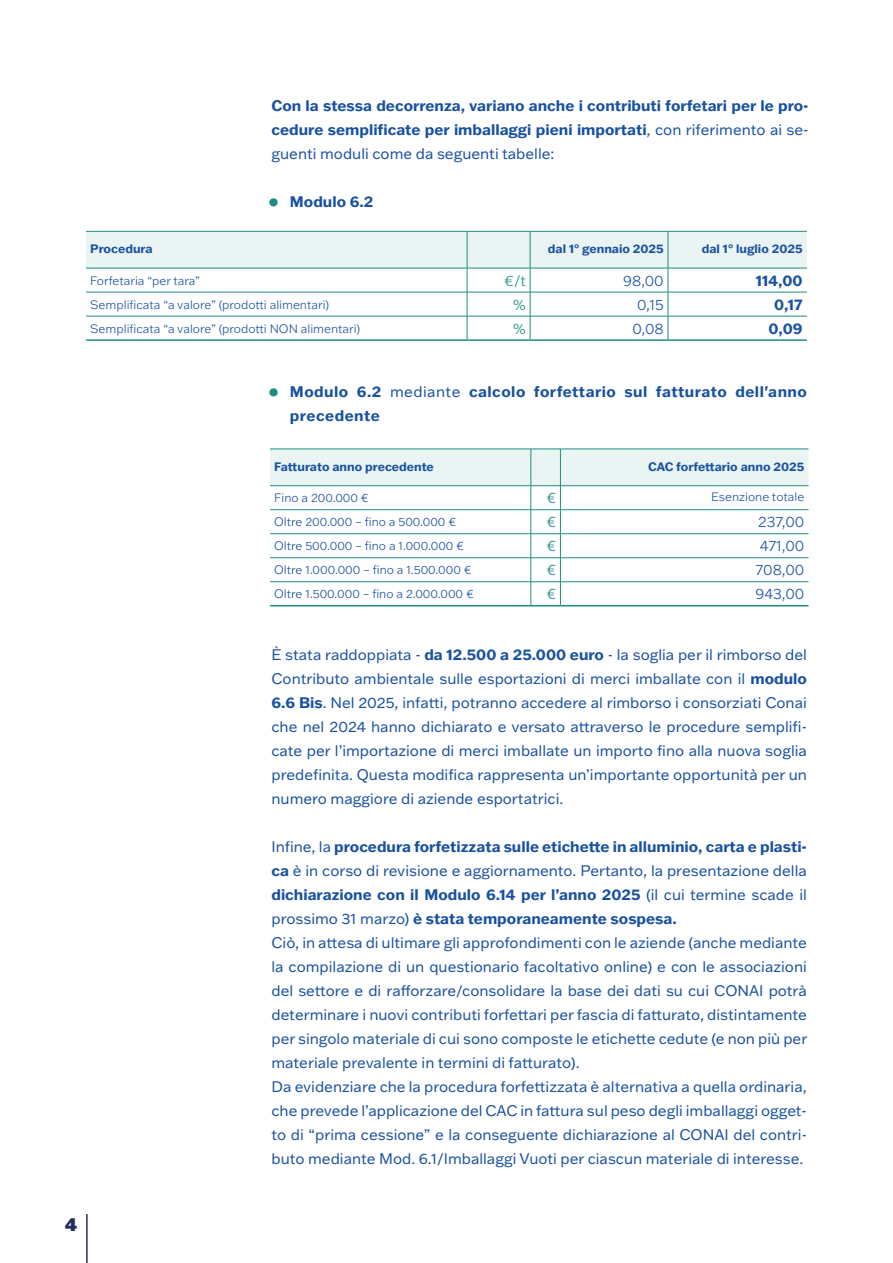
<style>
.page{position:relative;width:893px;height:1263px;background:#fff}
.page>*{position:absolute;margin:0;border:0;box-sizing:border-box;transform-origin:0 0}
.t1{font:900 18px "Franklin Gothic ATF";color:#222d5d}
.t2{font:15px/24px "Franklin Gothic ATF";color:#1951a0;text-align:justify}
.t3{font:700 15px/24px "Franklin Gothic ATF";letter-spacing:.005em;color:#1951a0;text-align:justify}
.t4{font:700 15px/24px "Franklin Gothic ATF";letter-spacing:.03em;color:#1951a0}
.t5{font:300 15px "Franklin Gothic ATF";color:#1951a0}
.t6{font:300 15px "Franklin Gothic ATF";color:#1e8c82}
.t7{font:300 12px "Franklin Gothic ATF";color:#1951a0}
.t8{font:700 12px "Franklin Gothic ATF";color:#1951a0}
.s1{font-weight:400}
.s2{font-weight:900;color:#1e8c82}
.s3{font-style:inherit}
.s4{font-weight:700}
</style>
<div class="page">
<hr style="left:86px;top:339px;width:381px;height:2px;background:#1e8c82">
<hr style="left:467px;top:339px;width:63px;height:2px;background:#1e8c82">
<hr style="left:530px;top:339px;width:138px;height:2px;background:#1e8c82">
<hr style="left:668px;top:339px;width:139px;height:2px;background:#1e8c82">
<svg style="left:86px;top:231px;width:721px;height:108px"></svg>
<svg style="left:270px;top:449px;width:538px;height:157px"></svg>
<hr style="left:86px;top:1214px;width:2px;height:49px;background:#222d5d">
<p class="t3" style="left:271px;top:93px;width:539px">Con la stessa decorrenza, variano anche i contributi forfetari per le pro&shy;cedure semplificate per imballaggi pieni importati<span class="s1">, con riferimento ai se&shy;guenti moduli come da seguenti tabelle:</span></p>
<p class="t3" style="left:269px;top:189px;width:106px"><span class="s2">•</span> Modulo 6.2</p>
<p class="t8" style="left:90px;top:241px;width:64px">Procedura</p>
<p class="t8" style="left:548px;top:241px;width:117px">dal 1° gennaio 2025</p>
<p class="t8" style="left:702px;top:241px;width:102px">dal 1° luglio 2025</p>
<p class="t7" style="left:90px;top:272px;width:111px">Forfetaria “per tara”</p>
<p class="t6" style="left:504px;top:270px;width:23px">€/<span class="s3">t</span></p>
<p class="t5" style="left:623px;top:270px;width:42px">98,00</p>
<p class="t3" style="left:756px;top:268px;width:48px">114,00</p>
<p class="t7" style="left:90px;top:296px;width:240px">Semplificata “a valore” (prodotti alimentari)</p>
<p class="t6" style="left:513px;top:294px;width:14px">%</p>
<p class="t5" style="left:637px;top:294px;width:28px">0,15</p>
<p class="t3" style="left:774px;top:292px;width:30px">0,17</p>
<p class="t7" style="left:90px;top:320px;width:272px">Semplificata “a valore” (prodotti NON alimentari)</p>
<p class="t6" style="left:513px;top:318px;width:14px">%</p>
<p class="t5" style="left:632px;top:318px;width:33px">0,08</p>
<p class="t3" style="left:769px;top:316px;width:36px">0,09</p>
<p class="t4" style="left:290px;top:380px;width:518px;text-indent:-21px"><span class="s2">•</span> Modulo 6.2 <span class="s1">mediante</span> calcolo forfettario sul fatturato dell'anno precedente</p>
<p class="t8" style="left:274px;top:458px;width:161px">Fatturato anno precedente</p>
<p class="t8" style="left:648px;top:458px;width:158px">CAC forfettario anno 2025</p>
<p class="t7" style="left:274px;top:490px;width:96px">Fino a 200.000 €</p>
<p class="t6" style="left:546px;top:488px;width:11px">€</p>
<p class="t7" style="left:711px;top:489px;width:95px">Esenzione totale</p>
<p class="t7" style="left:274px;top:514px;width:183px">Oltre 200.000 – fino a 500.000 €</p>
<p class="t6" style="left:546px;top:512px;width:11px">€</p>
<p class="t5" style="left:758px;top:512px;width:48px">237,00</p>
<p class="t7" style="left:274px;top:538px;width:191px">Oltre 500.000 – fino a 1.000.000 €</p>
<p class="t6" style="left:546px;top:536px;width:11px">€</p>
<p class="t5" style="left:760px;top:536px;width:46px">471,00</p>
<p class="t7" style="left:274px;top:562px;width:199px">Oltre 1.000.000 – fino a 1.500.000 €</p>
<p class="t6" style="left:546px;top:560px;width:11px">€</p>
<p class="t5" style="left:755px;top:560px;width:50px">708,00</p>
<p class="t7" style="left:274px;top:586px;width:201px">Oltre 1.500.000 – fino a 2.000.000 €</p>
<p class="t6" style="left:546px;top:584px;width:11px">€</p>
<p class="t5" style="left:755px;top:584px;width:50px">943,00</p>
<p class="t2" style="left:271px;top:642px;width:537px">È stata raddoppiata - <span class="s4">da 12.500 a 25.000 euro</span> - la soglia per il rimborso del Contributo ambientale sulle esportazioni di merci imballate con il <span class="s4">modulo 6.6 Bis</span>. Nel 2025, infatti, potranno accedere al rimborso i consorziati Conai che nel 2024 hanno dichiarato e versato attraverso le procedure semplifi&shy;cate per l’importazione di merci imballate un importo fino alla nuova soglia predefinita. Questa modifica rappresenta un’importante opportunità per un numero maggiore di aziende esportatrici.</p>
<p class="t2" style="left:271px;top:834px;width:537px;text-align:left">Infine, la <span class="s4">procedura forfetizzata sulle etichette in alluminio, carta e plasti&shy;ca</span> è in corso di revisione e aggiornamento. Pertanto, la presentazione della <span class="s4">dichiarazione con il Modulo 6.14 per l’anno 2025</span> (il cui termine scade il prossimo 31 marzo) <span class="s4">è stata temporaneamente sospesa.<br></span>Ciò, in attesa di ultimare gli approfondimenti con le aziende (anche mediante la compilazione di un questionario facoltativo online) e con le associazioni del settore e di rafforzare/consolidare la base dei dati su cui CONAI potrà determinare i nuovi contributi forfettari per fascia di fatturato, distintamente per singolo materiale di cui sono composte le etichette cedute (e non più per materiale prevalente in termini di fatturato).<br>Da evidenziare che la procedura forfettizzata è alternativa a quella ordinaria, che prevede l’applicazione del CAC in fattura sul peso degli imballaggi ogget&shy;to di “prima cessione” e la conseguente dichiarazione al CONAI del contri&shy;buto mediante Mod. 6.1/Imballaggi Vuoti per ciascun materiale di interesse.</p>
<p class="t1" style="left:65px;top:1212px;width:13px">4</p>
</div>
